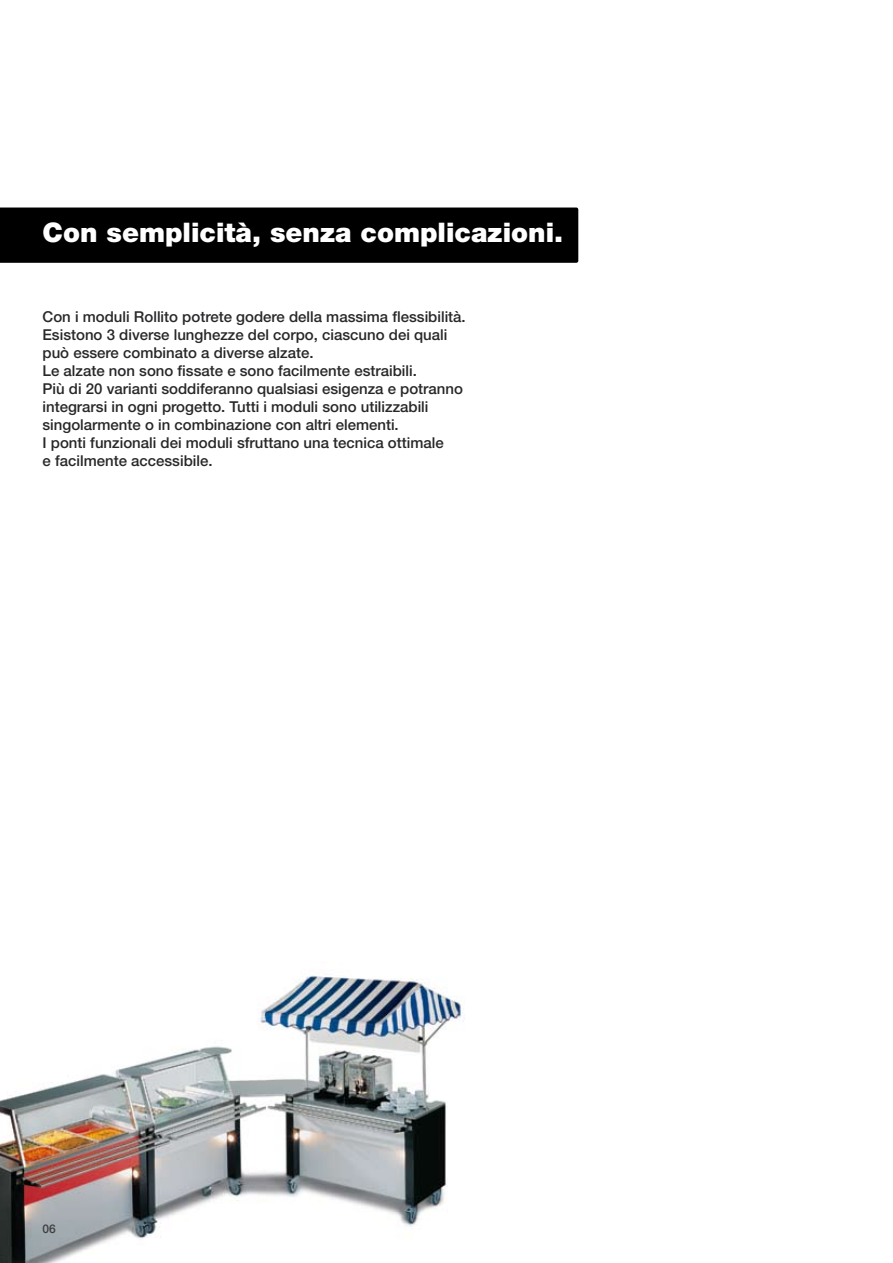
<style>
.page{position:relative;width:893px;height:1263px;background:#fff}
.page>*{position:absolute;margin:0;border:0;box-sizing:border-box;transform-origin:0 0}
.t1{font:900 27px "Helvetica Neue";color:#fff}
.t2{font:500 15px/18px "Helvetica Neue";color:#28282a}
.t3{font:500 12px "Helvetica Neue";color:#3e3e40}
</style>
<div class="page">
<div style="left:0;top:207px;width:578px;height:56px;background:#000"></div>
<img style="left:0;top:975px;width:465px;height:288px">
<h1 class="t1" style="left:43px;top:217px;width:522px">Con semplicità, senza complicazioni.</h1>
<p class="t2" style="left:43px;top:307px;width:425px">Con i moduli Rollito potrete godere della massima flessibilità.<br>Esistono 3 diverse lunghezze del corpo, ciascuno dei quali può essere combinato a diverse alzate.<br>Le alzate non sono fissate e sono facilmente estraibili.<br>Più di 20 varianti soddiferanno qualsiasi esigenza e potranno integrarsi in ogni progetto. Tutti i moduli sono utilizzabili singolarmente o in combinazione con altri elementi.<br>I ponti funzionali dei moduli sfruttano una tecnica ottimale<br>e facilmente accessibile.</p>
<p class="t3" style="left:43px;top:1222px;width:15px">06</p>
</div>
